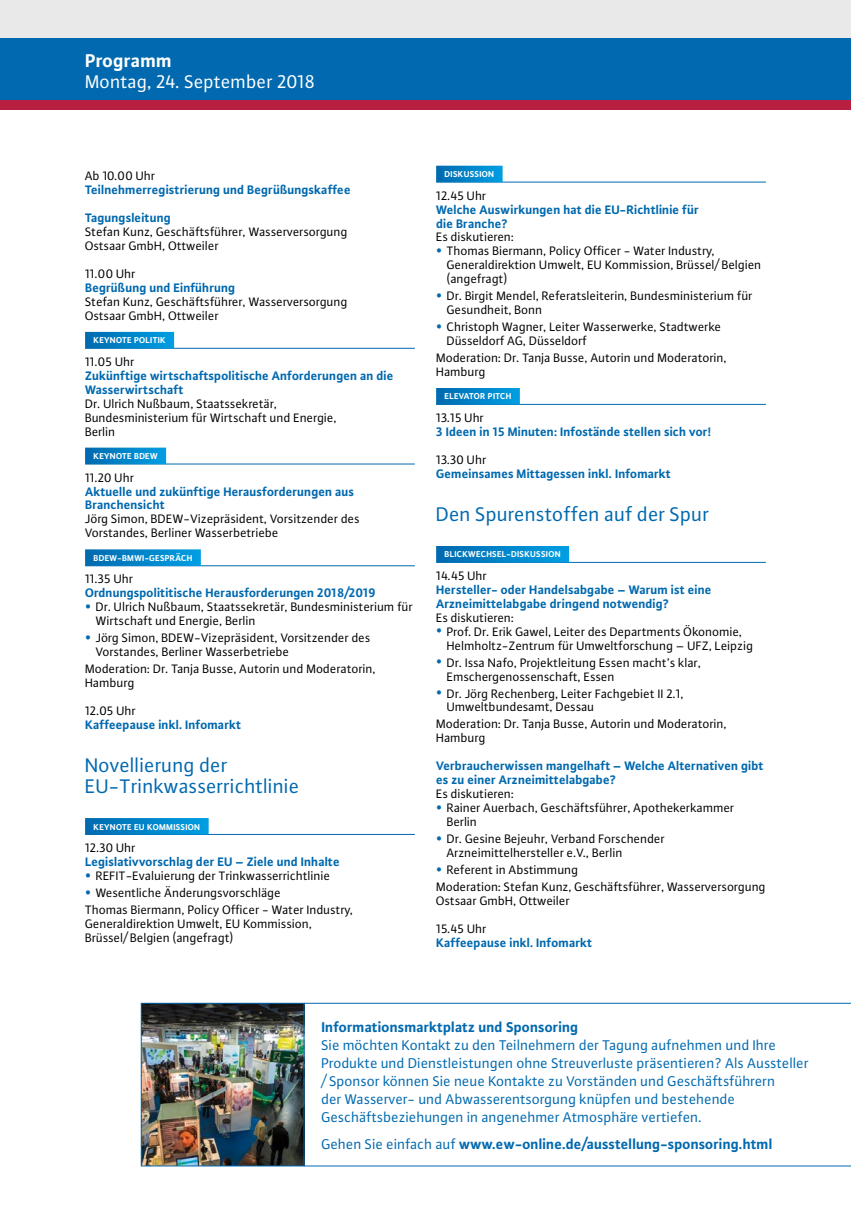
<style>
.page{position:relative;width:851px;height:1212px;background:#fff}
.page>*{position:absolute;margin:0;border:0;box-sizing:border-box;transform-origin:0 0}
.t1{font:21px/21px "Plus Sans Normal LF";color:#0069af}
.t2{font:19.5px "Plus Sans Normal LF";color:#fff}
.t3{font:19.5px "Plus Sans Bold LF";color:#fff}
.t4{font:15px/18px "Plus Sans Normal LF";color:#0069af}
.t5{font:15px "Plus Sans Bold LF";color:#0069af}
.t6{font:13.05px/14px "Plus Sans Normal LF";color:#000}
.t7{font:13.05px/14px "Plus Sans Bold LF";color:#0069af}
.t8{font:9px "Plus Sans Bold LF";letter-spacing:.02em;color:#fff}
.s1{font-size:19.5px;color:#0069af}
.s2{font-family:"Plus Sans Normal LF"}
</style>
<div class="page">
<svg style="left:304px;top:1003px;width:546px;height:163px"></svg>
<div style="left:0;top:100px;width:850px;height:10px;background:#b71e3f"></div>
<div style="left:0;top:0;width:850px;height:38px;background:#e9e9e9"></div>
<div style="left:0;top:38px;width:850px;height:62px;background:#0069af"></div>
<img style="left:143px;top:1005px;width:159px;height:159px">
<div style="left:141px;top:1003px;width:163px;height:163px;border:1px solid #0069af"></div>
<hr style="left:85px;top:348px;width:330px;height:1px;background:#0069af">
<div style="left:85px;top:332px;width:89px;height:16px;background:linear-gradient(to right,#006aaf,#009fe4)"></div>
<hr style="left:85px;top:464px;width:330px;height:1px;background:#0069af">
<div style="left:85px;top:448px;width:81px;height:16px;background:linear-gradient(to right,#006aaf,#009fe3)"></div>
<hr style="left:85px;top:565px;width:330px;height:1px;background:#0069af">
<div style="left:85px;top:549px;width:116px;height:17px;background:linear-gradient(to right,#006aaf,#009fe3)"></div>
<hr style="left:85px;top:834px;width:330px;height:1px;background:#0069af">
<div style="left:85px;top:818px;width:124px;height:16px;background:linear-gradient(to right,#006aaf,#009fe3)"></div>
<hr style="left:436px;top:182px;width:329px;height:1px;background:#0069af">
<div style="left:436px;top:166px;width:66px;height:16px;background:linear-gradient(to right,#006aaf,#009de2)"></div>
<hr style="left:436px;top:404px;width:329px;height:1px;background:#0069af">
<div style="left:436px;top:388px;width:84px;height:16px;background:linear-gradient(to right,#006aaf,#009ee3)"></div>
<hr style="left:436px;top:562px;width:329px;height:1px;background:#0069af">
<div style="left:436px;top:546px;width:133px;height:16px;background:linear-gradient(to right,#006aaf,#009fe4)"></div>
<h2 class="t3" style="left:85px;top:48px;width:88px">Programm</h2>
<h2 class="t2" style="left:85px;top:69px;width:231px">Montag, 24. September 2018</h2>
<p class="t6" style="left:85px;top:169px;width:72px">Ab 10.00 Uhr</p>
<p class="t7" style="left:85px;top:176px;width:267px;line-height:27.9px">Teilnehmerregistrierung und Begrüßungskaffee<br>Tagungsleitung</p>
<p class="t6" style="left:85px;top:224px;width:264px">Stefan Kunz, Geschäftsführer, Wasserversorgung<br>Ostsaar GmbH, Ottweiler</p>
<p class="t6" style="left:85px;top:266px;width:52px">11.00 Uhr</p>
<p class="t7" style="left:85px;top:280px;width:152px">Begrüßung und Einführung</p>
<p class="t6" style="left:85px;top:294px;width:264px">Stefan Kunz, Geschäftsführer, Wasserversorgung<br>Ostsaar GmbH, Ottweiler</p>
<p class="t8" style="left:94px;top:334px;width:74px">KEYNOTE POLITIK</p>
<p class="t6" style="left:85px;top:354px;width:51px">11.05 Uhr</p>
<p class="t7" style="left:85px;top:368px;width:310px">Zukünftige wirtschaftspolitische Anforderungen an die<br>Wasserwirtschaft</p>
<p class="t6" style="left:85px;top:396px;width:253px">Dr. Ulrich Nußbaum, Staatssekretär,<br>Bundesministerium für Wirtschaft und Energie,<br>Berlin</p>
<p class="t8" style="left:94px;top:450px;width:66px">KEYNOTE BDEW</p>
<p class="t6" style="left:85px;top:470px;width:51px">11.20 Uhr</p>
<p class="t7" style="left:85px;top:484px;width:270px">Aktuelle und zukünftige Herausforderungen aus<br>Branchensicht</p>
<p class="t6" style="left:85px;top:512px;width:276px">Jörg Simon, BDEW-Vizepräsident, Vorsitzender des<br>Vorstandes, Berliner Wasserbetriebe</p>
<p class="t8" style="left:94px;top:552px;width:100px">BDEW-BMWI-GESPRÄCH</p>
<p class="t6" style="left:85px;top:572px;width:50px">11.35 Uhr</p>
<p class="t7" style="left:85px;top:586px;width:292px">Ordnungspolititische Herausforderungen 2018/2019</p>
<p class="t6" style="left:96px;top:600px;width:318px;text-indent:-11px"><span class="s1">•</span> Dr. Ulrich Nußbaum, Staatssekretär, Bundesministerium für<br>Wirtschaft und Energie, Berlin</p>
<p class="t6" style="left:96px;top:630px;width:276px;text-indent:-11px"><span class="s1">•</span> Jörg Simon, BDEW-Vizepräsident, Vorsitzender des<br>Vorstandes, Berliner Wasserbetriebe</p>
<p class="t6" style="left:85px;top:661px;width:292px">Moderation: Dr. Tanja Busse, Autorin und Moderatorin,<br>Hamburg</p>
<p class="t6" style="left:85px;top:703px;width:52px">12.05 Uhr</p>
<p class="t7" style="left:85px;top:717px;width:157px">Kaffeepause inkl. Infomarkt</p>
<h1 class="t1" style="left:85px;top:754px;width:216px">Novellierung der<br>EU-Trinkwasserrichtlinie</h1>
<p class="t8" style="left:94px;top:821px;width:108px">KEYNOTE EU KOMMISSION</p>
<p class="t6" style="left:85px;top:840px;width:52px">12.30 Uhr</p>
<p class="t7" style="left:85px;top:854px;width:256px">Legislativvorschlag der EU – Ziele und Inhalte</p>
<p class="t6" style="left:85px;top:868px;width:246px"><span class="s1">•</span> REFIT-Evaluierung der Trinkwasserrichtlinie</p>
<p class="t6" style="left:85px;top:884px;width:270px;line-height:17px"><span class="s1">•</span> Wesentliche Änderungsvorschläge<br>Thomas Biermann, Policy Officer - Water Industry,</p>
<p class="t6" style="left:85px;top:916px;width:228px">Generaldirektion Umwelt, EU Kommission,<br>Brüssel/ Belgien (angefragt)</p>
<p class="t8" style="left:444px;top:168px;width:51px">DISKUSSION</p>
<p class="t6" style="left:436px;top:188px;width:52px">12.45 Uhr</p>
<p class="t7" style="left:436px;top:202px;width:264px">Welche Auswirkungen hat die EU-Richtlinie für die Branche?</p>
<p class="t6" style="left:436px;top:230px;width:80px">Es diskutieren:</p>
<p class="t6" style="left:446px;top:244px;width:316px;text-indent:-11px"><span class="s1">•</span> Thomas Biermann, Policy Officer - Water Industry,<br>Generaldirektion Umwelt, EU Kommission, Brüssel/ Belgien (angefragt)</p>
<p class="t6" style="left:446px;top:289px;width:307px;text-indent:-11px"><span class="s1">•</span> Dr. Birgit Mendel, Referatsleiterin, Bundesministerium für<br>Gesundheit, Bonn</p>
<p class="t6" style="left:446px;top:319px;width:276px;text-indent:-11px"><span class="s1">•</span> Christoph Wagner, Leiter Wasserwerke, Stadtwerke<br>Düsseldorf AG, Düsseldorf</p>
<p class="t6" style="left:436px;top:350px;width:292px">Moderation: Dr. Tanja Busse, Autorin und Moderatorin,<br>Hamburg</p>
<p class="t8" style="left:444px;top:391px;width:68px">ELEVATOR PITCH</p>
<p class="t6" style="left:436px;top:410px;width:49px">13.15 Uhr</p>
<p class="t7" style="left:436px;top:424px;width:277px">3 Ideen in 15 Minuten: Infostände stellen sich vor!</p>
<p class="t6" style="left:436px;top:452px;width:52px">13.30 Uhr</p>
<p class="t7" style="left:436px;top:466px;width:236px">Gemeinsames Mittagessen inkl. Infomarkt</p>
<h1 class="t1" style="left:436px;top:503px;width:274px">Den Spurenstoffen auf der Spur</h1>
<p class="t8" style="left:444px;top:549px;width:118px">BLICKWECHSEL-DISKUSSION</p>
<p class="t6" style="left:436px;top:568px;width:52px">14.45 Uhr</p>
<p class="t7" style="left:436px;top:582px;width:277px">Hersteller- oder Handelsabgabe – Warum ist eine<br>Arzneimittelabgabe dringend notwendig?</p>
<p class="t6" style="left:436px;top:610px;width:80px">Es diskutieren:</p>
<p class="t6" style="left:446px;top:624px;width:308px;text-indent:-11px"><span class="s1">•</span> Prof. Dr. Erik Gawel, Leiter des Departments Ökonomie,<br>Helmholtz-Zentrum für Umweltforschung – UFZ, Leipzig</p>
<p class="t6" style="left:446px;top:655px;width:256px;text-indent:-11px"><span class="s1">•</span> Dr. Issa Nafo, Projektleitung Essen macht’s klar,<br>Emschergenossenschaft, Essen</p>
<p class="t6" style="left:446px;top:686px;width:238px;text-indent:-11px"><span class="s1">•</span> Dr. Jörg Rechenberg, Leiter Fachgebiet II 2.1,<br>Umweltbundesamt, Dessau</p>
<p class="t6" style="left:436px;top:717px;width:292px">Moderation: Dr. Tanja Busse, Autorin und Moderatorin,<br>Hamburg</p>
<p class="t7" style="left:436px;top:758px;width:329px">Verbraucherwissen mangelhaft – Welche Alternativen gibt es zu einer Arzneimittelabgabe?</p>
<p class="t6" style="left:436px;top:786px;width:80px">Es diskutieren:</p>
<p class="t6" style="left:446px;top:800px;width:289px;text-indent:-11px"><span class="s1">•</span> Rainer Auerbach, Geschäftsführer, Apothekerkammer<br>Berlin</p>
<p class="t6" style="left:446px;top:831px;width:219px;text-indent:-11px"><span class="s1">•</span> Dr. Gesine Bejeuhr, Verband Forschender<br>Arzneimittelhersteller e.V., Berlin</p>
<p class="t6" style="left:436px;top:861px;width:331px;line-height:17px"><span class="s1">•</span> Referent in Abstimmung<br>Moderation: Stefan Kunz, Geschäftsführer, Wasserversorgung</p>
<p class="t6" style="left:436px;top:886px;width:135px;line-height:27.9px">Ostsaar GmbH, Ottweiler<br>15.45 Uhr</p>
<p class="t7" style="left:436px;top:935px;width:157px">Kaffeepause inkl. Infomarkt</p>
<p class="t5" style="left:321px;top:1017px;width:258px">Informationsmarktplatz und Sponsoring</p>
<p class="t4" style="left:321px;top:1036px;width:489px">Sie möchten Kontakt zu den Teilnehmern der Tagung aufnehmen und Ihre Produkte und Dienstleistungen ohne Streuverluste präsentieren? Als Aussteller / Sponsor können Sie neue Kontakte zu Vorständen und Geschäftsführern<br>der Wasserver- und Abwasserentsorgung knüpfen und bestehende Geschäftsbeziehungen in angenehmer Atmosphäre vertiefen.</p>
<p class="t5" style="left:321px;top:1134px;width:452px"><span class="s2">Gehen Sie einfach auf</span> www.ew-online.de/ausstellung-sponsoring.html</p>
</div>
